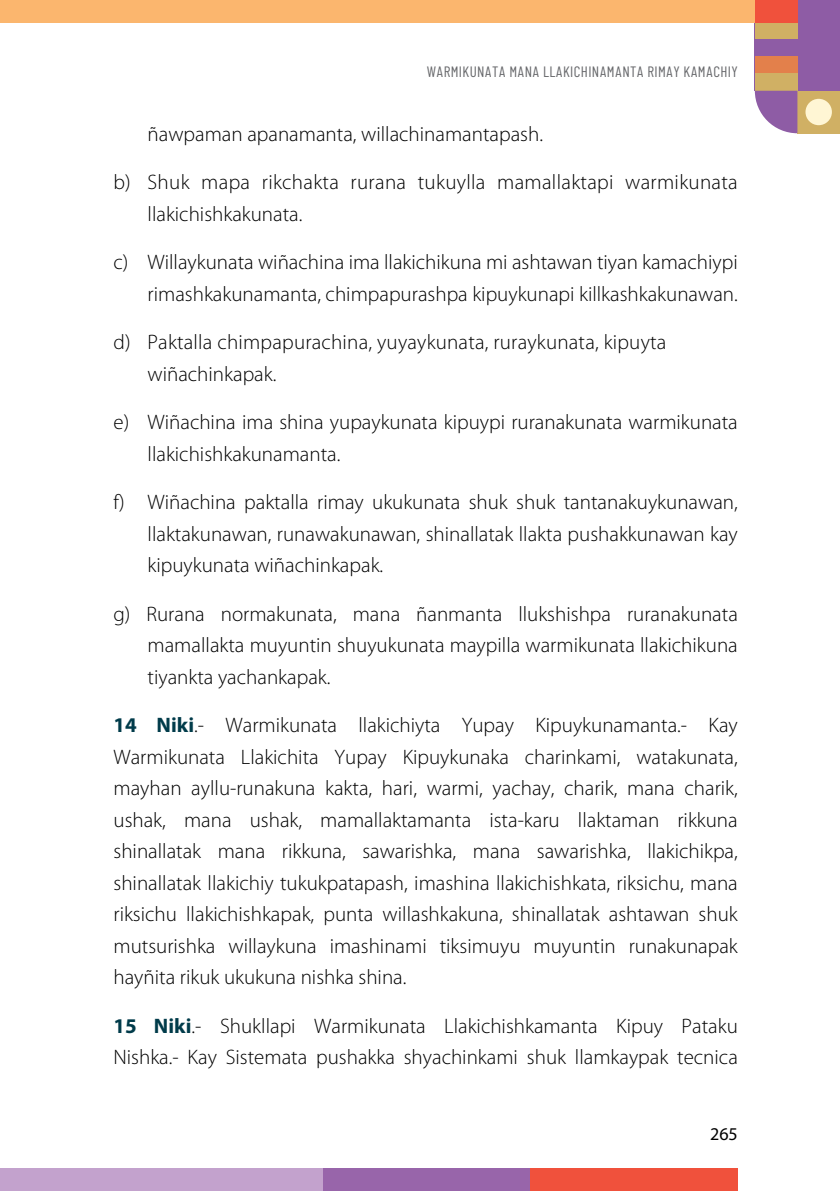
<style>
.page{position:relative;width:840px;height:1191px;background:#fff}
.page>*{position:absolute;margin:0;border:0;box-sizing:border-box;transform-origin:0 0}
.t1{font:300 21px/31.6px "Myriad Pro";color:#000}
.t2{font:18px "Myriad Pro";color:#000}
.t3{font:15px "Barlow Condensed";letter-spacing:.025em;color:#67686b}
.s1{font-weight:700;color:#003b4a}
</style>
<div class="page">
<div style="left:322px;top:1168px;width:208px;height:23px;background:#9865aa"></div>
<div style="left:530px;top:1168px;width:207px;height:23px;background:#f0513c"></div>
<div style="left:0;top:1168px;width:322px;height:23px;background:#c3a2cd"></div>
<div style="left:754px;top:0;width:85px;height:91px;background:#8e5ca5"></div>
<div style="left:0;top:0;width:754px;height:23px;background:#fbb66e"></div>
<div style="left:754px;top:23px;width:43px;height:17px;background:#d0b064"></div>
<div style="left:754px;top:0;width:43px;height:23px;background:#f0513c"></div>
<div style="left:754px;top:57px;width:43px;height:17px;background:#e3804b"></div>
<div style="left:754px;top:74px;width:43px;height:17px;background:#d0b064"></div>
<div style="left:797px;top:91px;width:42px;height:42px;background:#d0b064"></div>
<div style="left:805px;top:99px;width:26px;height:26px;background:#fff6d4;border-radius:50%"></div>
<svg style="left:754px;top:91px;width:43px;height:42px"></svg>
<p class="t3" style="left:426px;top:62px;width:312px">WARMIKUNATA MANA LLAKICHINAMANTA RIMAY KAMACHIY</p>
<p class="t1" style="left:147px;top:117px;width:397px">ñawpaman apanamanta, willachinamantapash.</p>
<p class="t1" style="left:147px;top:166px;width:591px;text-indent:-34px">b) Shuk mapa rikchakta rurana tukuylla mamallaktapi warmikunata llakichishkakunata.</p>
<p class="t1" style="left:113px;top:246px;width:625px;text-align:right">c) Willaykunata wiñachina ima llakichikuna mi ashtawan tiyan kamachiypi rimashkakunamanta, chimpapurashpa kipuykunapi killkashkakunawan.</p>
<p class="t1" style="left:147px;top:326px;width:520px;text-indent:-34px">d) Paktalla chimpapurachina, yuyaykunata, ruraykunata, kipuyta wiñachinkapak.</p>
<p class="t1" style="left:147px;top:406px;width:591px;text-indent:-34px">e) Wiñachina ima shina yupaykunata kipuypi ruranakunata warmikunata llakichishkakunamanta.</p>
<p class="t1" style="left:147px;top:486px;width:591px;text-align:justify;text-indent:-34px">f) Wiñachina paktalla rimay ukukunata shuk shuk tantanakuykunawan, llaktakunawan, runawakunawan, shinallatak llakta pushakkunawan kay kipuykunata wiñachinkapak.</p>
<p class="t1" style="left:147px;top:598px;width:591px;text-align:justify;text-indent:-34px">g) Rurana normakunata, mana ñanmanta llukshishpa ruranakunata mamallakta muyuntin shuyukunata maypilla warmikunata llakichikuna tiyankta yachankapak.</p>
<p class="t1" style="left:113px;top:709px;width:625px;text-align:justify"><span class="s1">14 Niki</span>.- Warmikunata llakichiyta Yupay Kipuykunamanta.- Kay Warmikunata Llakichita Yupay Kipuykunaka charinkami, watakunata, mayhan ayllu-runakuna kakta, hari, warmi, yachay, charik, mana charik, ushak, mana ushak, mamallaktamanta ista-karu llaktaman rikkuna shinallatak mana rikkuna, sawarishka, mana sawarishka, llakichikpa, shinallatak llakichiy tukukpatapash, imashina llakichishkata, riksichu, mana riksichu llakichishkapak, punta willashkakuna, shinallatak ashtawan shuk mutsurishka willaykuna imashinami tiksimuyu muyuntin runakunapak hayñita rikuk ukukuna nishka shina.</p>
<p class="t1" style="left:113px;top:1010px;width:625px"><span class="s1">15 Niki</span>.- Shukllapi Warmikunata Llakichishkamanta Kipuy Pataku<br>Nishka.- Kay Sistemata pushakka shyachinkami shuk llamkaypak tecnica</p>
<p class="t2" style="left:709px;top:1123px;width:29px">265</p>
</div>
